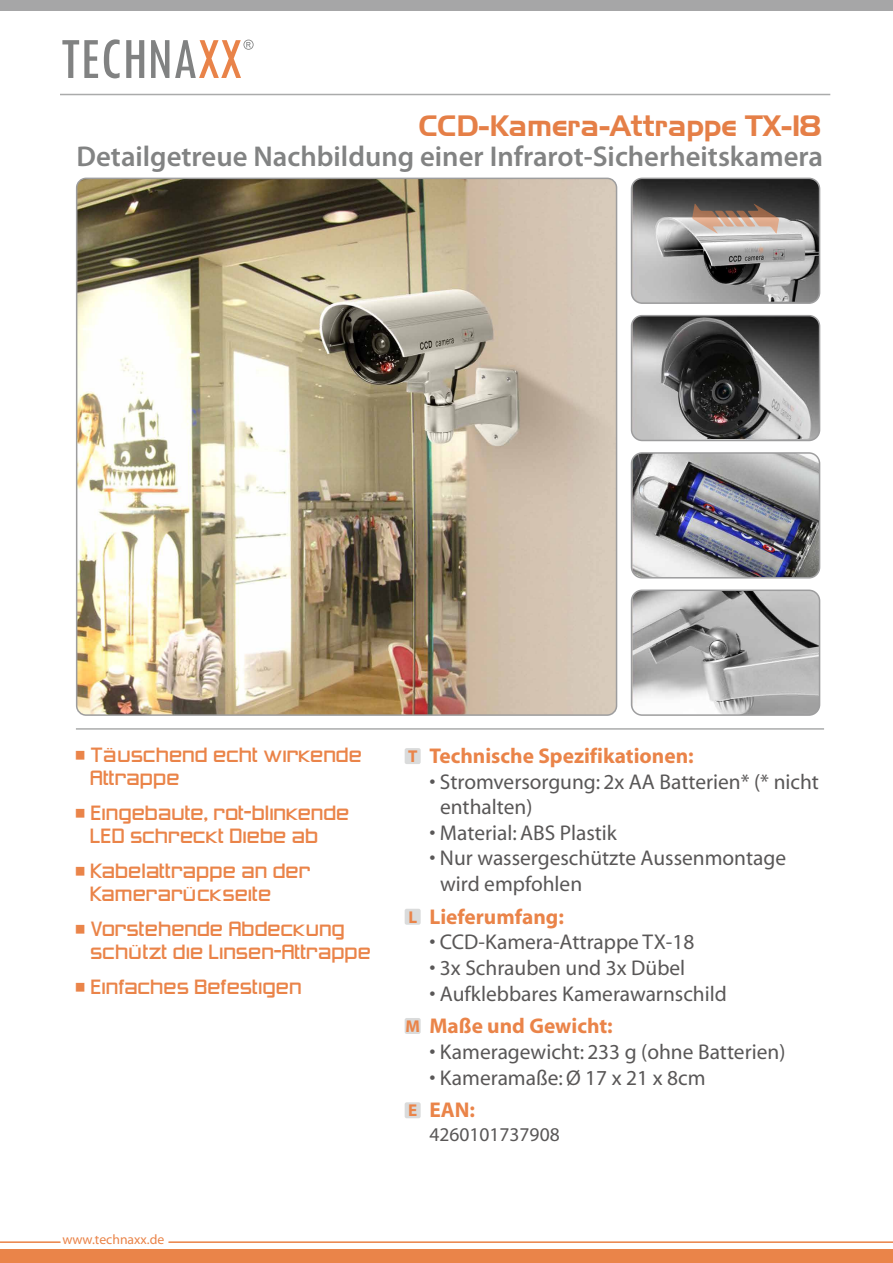
<style>
.page{position:relative;width:893px;height:1263px;background:#fff}
.page>*{position:absolute;margin:0;border:0;box-sizing:border-box;transform-origin:0 0}
.t1{font:600 28.65px "Myriad Pro";color:#828383}
.t2{font:28.65px "Aero Regular SWFTE";color:#e57f47}
.t3{font:21.45px/25.7px "Myriad";color:#595757}
.t4{font:700 21.45px "Myriad";color:#ea8449}
.t5{font:19.5px "Myriad";color:#595757}
.t6{font:19.2px/23.1px "Zero Threes";color:#ea8449}
.t7{font:700 17.1px "Myriad";color:#ea8449}
.t8{font:13.65px "Myriad";color:#ea8449}
</style>
<div class="page">
<hr style="left:60px;top:94px;width:770px;height:1px;background:#aaabab">
<hr style="left:169px;top:1241px;width:724px;height:2px;background:#ea8449">
<hr style="left:0;top:1241px;width:61px;height:2px;background:#ea8449">
<div style="left:0;top:1250px;width:893px;height:13px;background:#ea8449"></div>
<div style="left:0;top:0;width:893px;height:11px;background:#a6a6a7"></div>
<div style="left:405px;top:748px;width:16px;height:16px;background:#dadbdb;border-radius:2px"></div>
<div style="left:405px;top:1018px;width:16px;height:16px;background:#dadbdb;border-radius:2px"></div>
<div style="left:405px;top:909px;width:16px;height:16px;background:#dadbdb;border-radius:2px"></div>
<div style="left:405px;top:1102px;width:16px;height:16px;background:#dadbdb;border-radius:2px"></div>
<hr style="left:76px;top:728px;width:748px;height:2px;background:#aaabab">
<svg style="left:62px;top:40px;width:36px;height:38px"></svg>
<svg style="left:104px;top:39px;width:16px;height:39px"></svg>
<svg style="left:126px;top:40px;width:18px;height:38px"></svg>
<svg style="left:151px;top:40px;width:18px;height:38px"></svg>
<svg style="left:175px;top:40px;width:79px;height:38px"></svg>
<img style="left:76px;top:177px;width:745px;height:539px">
<svg style="left:692px;top:204px;width:87px;height:29px;background:#a88f81"></svg>
<h1 class="t2" style="left:419px;top:108px;width:404px">CCD-Kamera-Attrappe TX-18</h1>
<h1 class="t1" style="left:77px;top:138px;width:748px">Detailgetreue Nachbildung einer Infrarot-Sicherheitskamera</h1>
<p class="t6" style="left:90px;top:745px;width:273px;text-indent:-14px">• Täuschend echt wirkende<br>Attrappe</p>
<p class="t6" style="left:90px;top:803px;width:261px;text-indent:-14px">• Eingebaute, rot-blinkende<br>LED schreckt Diebe ab</p>
<p class="t6" style="left:90px;top:861px;width:222px;text-indent:-14px">• Kabelattrappe an der<br>Kamerarückseite</p>
<p class="t6" style="left:90px;top:920px;width:282px;text-indent:-14px">• Vorstehende Abdeckung schützt die Linsen-Attrappe</p>
<p class="t6" style="left:76px;top:978px;width:227px">• Einfaches Befestigen</p>
<p class="t7" style="left:408px;top:748px;width:11px">T</p>
<p class="t7" style="left:408px;top:908px;width:10px">L</p>
<p class="t7" style="left:405px;top:1017px;width:16px">M</p>
<p class="t7" style="left:408px;top:1102px;width:11px">E</p>
<p class="t4" style="left:429px;top:745px;width:266px">Technische Spezifikationen:</p>
<p class="t3" style="left:440px;top:769px;width:380px;text-indent:-11px">• Stromversorgung: 2x AA Batterien* (* nicht enthalten)</p>
<p class="t3" style="left:429px;top:821px;width:189px">• Material: ABS Plastik</p>
<p class="t3" style="left:440px;top:846px;width:347px;text-indent:-11px">• Nur wassergeschützte Aussenmontage wird empfohlen</p>
<p class="t4" style="left:429px;top:905px;width:136px">Lieferumfang:</p>
<p class="t3" style="left:429px;top:930px;width:266px">• CCD-Kamera-Attrappe TX-18</p>
<p class="t3" style="left:429px;top:956px;width:257px">• 3x Schrauben und 3x Dübel</p>
<p class="t3" style="left:429px;top:981px;width:299px">• Aufklebbares Kamerawarnschild</p>
<p class="t4" style="left:429px;top:1015px;width:185px">Maße und Gewicht:</p>
<p class="t3" style="left:429px;top:1040px;width:357px">• Kameragewicht: 233 g (ohne Batterien)</p>
<p class="t3" style="left:429px;top:1065px;width:278px">• Kameramaße: Ø 17 x 21 x 8cm</p>
<p class="t4" style="left:429px;top:1099px;width:47px">EAN:</p>
<p class="t5" style="left:429px;top:1125px;width:132px">4260101737908</p>
<p class="t8" style="left:62px;top:1232px;width:103px">www.technaxx.de</p>
</div>
